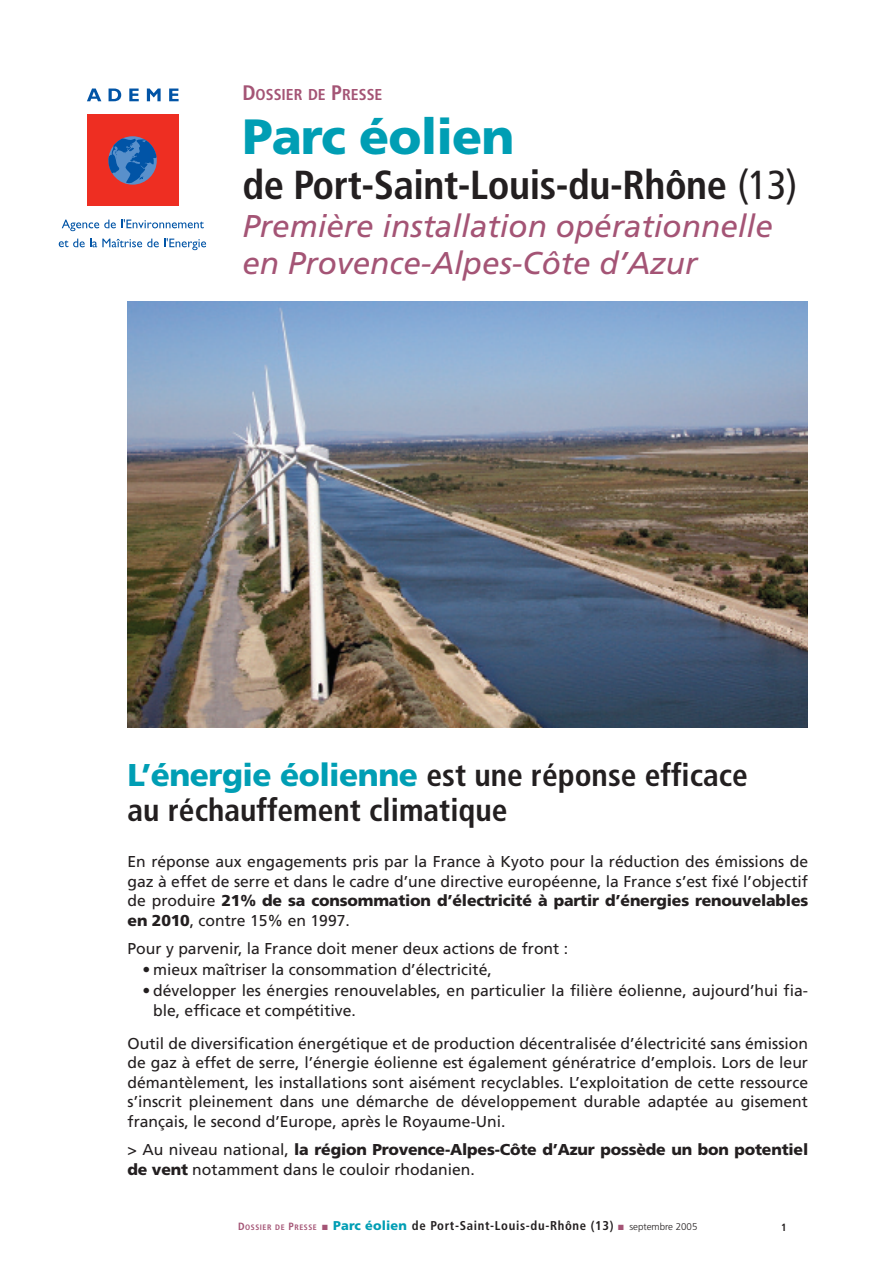
<style>
.page{position:relative;width:893px;height:1263px;background:#fff}
.page>*{position:absolute;margin:0;border:0;box-sizing:border-box;transform-origin:0 0}
.t1{font:900 49.5px "Frutiger";letter-spacing:-.02em;color:#009eb4}
.t2{font:700 condensed 40.5px "Frutiger";letter-spacing:-.01em;color:#231f20}
.t3{font:700 condensed 31.5px/34.5px "Frutiger";color:#231f20}
.t4{font:italic 31.5px/37.5px "Frutiger";color:#a45475}
.t5{font:15.75px/19.5px "Frutiger";color:#231f20;text-align:justify}
.t6{font:900 15.75px/19.5px "Frutiger";letter-spacing:-.01em;color:#231f20}
.t7{font:700 condensed 15.75px "Frutiger";color:#a45475}
.t8{font:700 condensed 12.75px "Frutiger";letter-spacing:.05em;color:#231f20}
.t9{font:700 condensed 10.5px "Frutiger";color:#231f20}
.s1{font-size:21px}
.s2{font-weight:400}
.s3{font-weight:900;font-stretch:normal;color:#009eb4}
.s4{font-weight:900}
.s5{font-size:10.5px;color:#a45475}
.s6{font-size:7.8px;color:#a45475}
.s7{color:#a45475}
.s8{font-weight:300;font-stretch:normal;font-size:9.75px}
</style>
<div class="page">
<div style="left:87px;top:115px;width:91px;height:91px;background:#ee2e22"></div>
<svg style="left:62px;top:219px;width:142px;height:12px"></svg>
<svg style="left:59px;top:238px;width:147px;height:12px"></svg>
<svg style="left:108px;top:138px;width:49px;height:47px"></svg>
<svg style="left:87px;top:89px;width:14px;height:12px"></svg>
<svg style="left:109px;top:89px;width:12px;height:12px"></svg>
<svg style="left:129px;top:89px;width:10px;height:12px"></svg>
<svg style="left:147px;top:89px;width:14px;height:12px"></svg>
<svg style="left:169px;top:89px;width:10px;height:12px"></svg>
<img style="left:128px;top:302px;width:680px;height:425px">
<p class="t7" style="left:242px;top:89px;width:142px"><span class="s1">D</span>OSSIER DE <span class="s1">P</span>RESSE</p>
<h1 class="t1" style="left:242px;top:117px;width:274px">Parc éolien</h1>
<h2 class="t2" style="left:242px;top:169px;width:557px">de Port-Saint-Louis-du-Rhône <span class="s2">(13)</span></h2>
<h3 class="t4" style="left:242px;top:210px;width:532px">Première installation opérationnelle en Provence-Alpes-Côte d’Azur</h3>
<h3 class="t3" style="left:128px;top:760px;width:622px"><span class="s3">L’énergie éolienne</span> est une réponse efficace au réchauffement climatique</h3>
<p class="t5" style="left:128px;top:853px;width:682px">En réponse aux engagements pris par la France à Kyoto pour la réduction des émissions de gaz à effet de serre et dans le cadre d’une directive européenne, la France s’est fixé l’objectif de produire <span class="s4">21% de sa consommation d’électricité à partir d’énergies renouvelables en 2010</span>, contre 15% en 1997.</p>
<p class="t5" style="left:128px;top:940px;width:442px">Pour y parvenir, la France doit mener deux actions de front :</p>
<p class="t5" style="left:142px;top:961px;width:351px">• mieux maîtriser la consommation d’électricité,</p>
<p class="t5" style="left:153px;top:982px;width:656px;text-indent:-11px">• développer les énergies renouvelables, en particulier la filière éolienne, aujourd’hui fia&shy;ble, efficace et compétitive.</p>
<p class="t5" style="left:128px;top:1034px;width:682px">Outil de diversification énergétique et de production décentralisée d’électricité sans émission de gaz à effet de serre, l’énergie éolienne est également génératrice d’emplois. Lors de leur démantèlement, les installations sont aisément recyclables. L’exploitation de cette ressource s’inscrit pleinement dans une démarche de développement durable adaptée au gisement français, le second d’Europe, après le Royaume-Uni.</p>
<p class="t6" style="left:128px;top:1141px;width:682px"><span class="s2">&gt; Au niveau national,</span> la région Provence-Alpes-Côte d’Azur possède un bon potentiel de vent <span class="s2">notamment dans le couloir rhodanien.</span></p>
<p class="t8" style="left:238px;top:1221px;width:461px"><span class="s5">D</span><span class="s6">OSSIER DE</span> <span class="s5">P</span><span class="s6">RESSE</span> <span class="s7">■</span> <span class="s3">Parc éolien</span> de Port-Saint-Louis-du-Rhône (13) <span class="s7">■</span> <span class="s8">septembre 2005</span></p>
<p class="t9" style="left:781px;top:1223px;width:7px">1</p>
</div>
